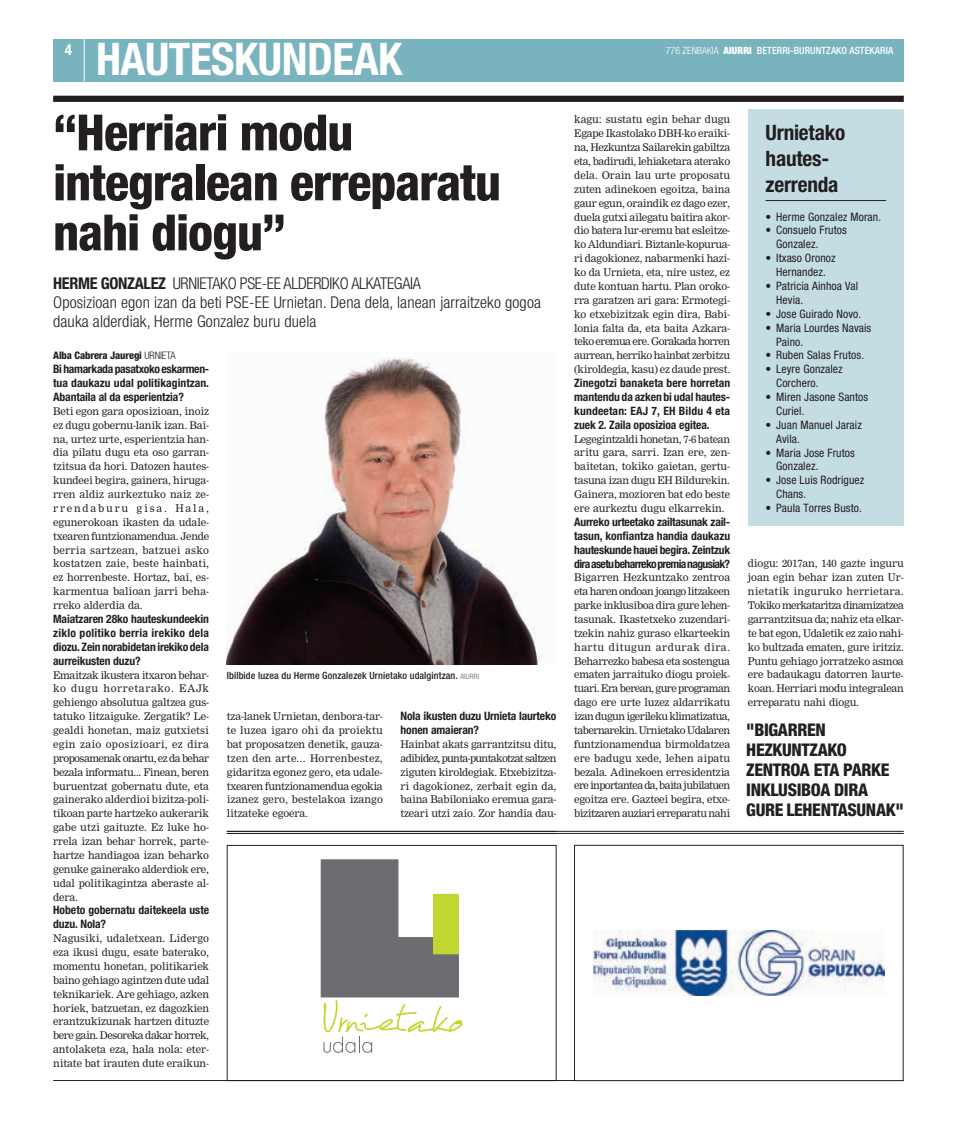
<style>
.page{position:relative;width:957px;height:1134px;background:#fff}
.page>*{position:absolute;margin:0;border:0;box-sizing:border-box;transform-origin:0 0}
.t1{font:800 condensed 50px/50px "Helvetica Neue";letter-spacing:-.02em;color:#231f20}
.t2{font:700 condensed 45px "Helvetica Neue";color:#fff}
.t3{font:700 condensed 21.25px/26.2px "Helvetica Neue";letter-spacing:-.01em;color:#231f20}
.t4{font:800 condensed 17.5px/20px "Helvetica Neue";letter-spacing:.055em;color:#231f20}
.t5{font:300 condensed 16.25px/18.8px "Helvetica Neue";letter-spacing:.01em;color:#231f20}
.t6{font:300 condensed 16.25px "Helvetica Neue";letter-spacing:-.02em;color:#231f20}
.t7{font:700 condensed 16.25px "Helvetica Neue";color:#231f20}
.t8{font:700 condensed 15px "Helvetica Neue";color:#fff}
.t9{font:700 condensed 11.62px/13.9px "Helvetica Neue";letter-spacing:-.01em;color:#231f20;text-align:justify}
.t10{font:condensed 11.62px/13.9px "Helvetica Neue";letter-spacing:.01em;color:#231f20}
.t11{font:10.38px/13.9px "M Nimrod";letter-spacing:-.015em;color:#231f20;text-align:justify}
.t12{font:800 condensed 10.38px "Helvetica Neue";letter-spacing:-.01em;color:#231f20}
.t13{font:500 condensed 10px "Helvetica Neue";letter-spacing:.01em;color:#231f20}
.t14{font:500 condensed 10px "Helvetica Neue";letter-spacing:.01em;color:#fff}
.s1{font-weight:300}
.s2{font-weight:900}
.s3{font-weight:700}
.s4{font-weight:400;font-size:7.5px;color:#808285}
</style>
<div class="page">
<div style="left:53px;top:39px;width:851px;height:42px;background:#79b3be"></div>
<hr style="left:84px;top:39px;width:1px;height:42px;background:#fff">
<hr style="left:53px;top:1080px;width:851px;height:1px;background:#231f20">
<img style="left:227px;top:357px;width:315px;height:308px">
<div style="left:53px;top:96px;width:851px;height:6px;background:#231f20"></div>
<div style="left:748px;top:110px;width:156px;height:416px;background:#c4dde3"></div>
<hr style="left:765px;top:200px;width:121px;height:1px;background:#231f20">
<div style="left:227px;top:845px;width:329px;height:236px;border:1px solid #231f20"></div>
<svg style="left:321px;top:859px;width:142px;height:194px"></svg>
<hr style="left:227px;top:831px;width:677px;height:1px;background:#231f20">
<hr style="left:227px;top:833px;width:677px;height:1px;background:#231f20">
<img style="left:593px;top:931px;width:291px;height:64px">
<div style="left:574px;top:845px;width:329px;height:236px;border:1px solid #231f20"></div>
<h3 class="t8" style="left:65px;top:41px;width:9px">4</h3>
<h2 class="t2" style="left:96px;top:32px;width:49px">HAUTESKUN</h2>
<h2 class="t2" style="left:307px;top:32px;width:50px">DEAK</h2>
<p class="t14" style="left:666px;top:45px;width:229px"><span class="s1">776 zenbakia</span> <span class="s2">AIURRI</span> BETERRI-BURUNTZAKO ASTEKARIA</p>
<h1 class="t1" style="left:53px;top:107px;width:449px">“HERRIARI MODU<br>INTEGRALEAN ERREPARATU<br>NAHI DIOGU”</h1>
<h3 class="t7" style="left:53px;top:274px;width:66px">HERME GONZA</h3>
<h3 class="t5" style="left:143px;top:274px;width:38px"><span class="s3">LEZ</span> URNIETAK</h3>
<h3 class="t6" style="left:228px;top:274px;width:146px">O PSE-EE ALDERDIKO ALKATE</h3>
<h3 class="t5" style="left:53px;top:274px;width:489px;text-indent:341px">GAIA<br>Oposizioan egon izan da beti PSE-EE Urnietan. Dena dela, lanean jarraitzeko gogoa dauka alderdiak, Herme Gonzalez buru duela</h3>
<p class="t12" style="left:53px;top:349px;width:123px">ALBA CABRERA JAUREGI <span class="s1">urnieta</span></p>
<p class="t9" style="left:53px;top:362px;width:157px">Bi hamarkada pasatxoko eskarmen&shy;tua daukazu udal politikagintzan.<br>Abantaila al da esperientzia?</p>
<p class="t11" style="left:53px;top:404px;width:157px">Beti egon gara oposizioan, inoiz ez dugu gobernu-lanik izan. Bai&shy;na, urtez urte, esperientzia han&shy;dia pilatu dugu eta oso garran&shy;tzitsua da hori. Datozen hautes&shy;kundeei begira, gainera, hiruga&shy;rren aldiz aurkeztuko naiz ze&shy;rrendaburu gisa. Hala, egunerokoan ikasten da udale&shy;txearen funtzionamendua. Jende berria sartzean, batzuei asko kostatzen zaie, beste hainbati, ez horrenbeste. Hortaz, bai, es&shy;karmentua balioan jarri beha&shy;rreko alderdia da.</p>
<p class="t9" style="left:53px;top:612px;width:157px">Maiatzaren 28ko hauteskundeekin ziklo politiko berria irekiko dela diozu. Zein norabidetan irekiko dela aurreikusten duzu?</p>
<p class="t11" style="left:53px;top:668px;width:157px">Emaitzak ikustera itxaron behar&shy;ko dugu horretarako. EAJk gehiengo absolutua galtzea gus&shy;tatuko litzaiguke. Zergatik? Le&shy;gealdi honetan, maiz gutxietsi egin zaio oposizioari, ez dira proposamenak onartu, ez da behar bezala informatu... Finean, beren buruentzat gobernatu dute, eta gainerako alderdioi bizitza-poli&shy;tikoan parte hartzeko aukerarik gabe utzi gaituzte. Ez luke ho&shy;rrela izan behar horrek, parte&shy;hartze handiagoa izan beharko genuke gainerako alderdiok ere, udal politikagintza aberaste al&shy;dera.</p>
<p class="t9" style="left:53px;top:903px;width:157px">Hobeto gobernatu daitekeela uste duzu. Nola?</p>
<p class="t11" style="left:53px;top:931px;width:158px">Nagusiki, udaletxean. Lidergo eza ikusi dugu, esate baterako, momentu honetan, politikariek baino gehiago agintzen dute udal teknikariek. Are gehiago, azken horiek, batzuetan, ez dagozkien erantzukizunak hartzen dituzte bere gain. Desoreka dakar horrek, antolaketa eza, hala nola: eter&shy;nitate bat irauten dute eraikun-</p>
<p class="t13" style="left:227px;top:669px;width:254px">Ibilbide luzea du Herme Gonzalezek Urnietako udalgintzan. <span class="s4">aiurri</span></p>
<p class="t11" style="left:227px;top:709px;width:158px">tza-lanek Urnietan, denbora-tar&shy;te luzea igaro ohi da proiektu bat proposatzen denetik, gauza&shy;tzen den arte... Horrenbestez, gidaritza egonez gero, eta udale&shy;txearen funtzionamendua egokia izanez gero, bestelakoa izango litzateke egoera.</p>
<p class="t9" style="left:400px;top:709px;width:157px">Nola ikusten duzu Urnieta laurteko honen amaieran?</p>
<p class="t11" style="left:400px;top:737px;width:157px">Hainbat akats garrantzitsu ditu, adibidez, punta-puntakotzat saltzen ziguten kiroldegiak. Etxebizitza&shy;ri dagokionez, zerbait egin da, baina Babiloniako eremua gara&shy;tzeari utzi zaio. Zor handia dau-</p>
<p class="t11" style="left:574px;top:113px;width:158px">kagu: sustatu egin behar dugu Egape Ikastolako DBH-ko eraiki&shy;na, Hezkuntza Sailarekin gabiltza eta, badirudi, lehiaketara aterako dela. Orain lau urte proposatu zuten adinekoen egoitza, baina gaur egun, oraindik ez dago ezer, duela gutxi ailegatu baitira akor&shy;dio batera lur-eremu bat esleitze&shy;ko Aldundiari. Biztanle-kopurua&shy;ri dagokionez, nabarmenki hazi&shy;ko da Urnieta, eta, nire ustez, ez dute kontuan hartu. Plan oroko&shy;rra garatzen ari gara: Ermotegi&shy;ko etxebizitzak egin dira, Babi&shy;lonia falta da, eta baita Azkara&shy;teko eremua ere. Gorakada horren aurrean, herriko hainbat zerbitzu (kiroldegia, kasu) ez daude prest.</p>
<p class="t9" style="left:574px;top:376px;width:157px">Zinegotzi banaketa bere horretan mantendu da azken bi udal hautes&shy;kundeetan: EAJ 7, EH Bildu 4 eta zuek 2. Zaila oposizioa egitea.</p>
<p class="t11" style="left:574px;top:432px;width:157px">Legegintzaldi honetan, 7-6 batean aritu gara, sarri. Izan ere, zen&shy;baitetan, tokiko gaietan, gertu&shy;tasuna izan dugu EH Bildurekin.<br>Gainera, mozioren bat edo beste ere aurkeztu dugu elkarrekin.</p>
<p class="t9" style="left:574px;top:515px;width:158px">Aurreko urteetako zailtasunak zail&shy;tasun, konfiantza handia daukazu hauteskunde hauei begira. Zeintzuk dira asetu beharreko premia nagusiak?</p>
<p class="t11" style="left:574px;top:571px;width:157px">Bigarren Hezkuntzako zentroa eta haren ondoan joango litzakeen parke inklusiboa dira gure lehen&shy;tasunak. Ikastetxeko zuzendari&shy;tzekin nahiz guraso elkarteekin hartu ditugun ardurak dira.<br>Beharrezko babesa eta sostengua ematen jarraituko diogu proiek&shy;tuari. Era berean, gure programan dago ere urte luzez aldarrikatu izan dugun igerileku klimatizatua, tabernarekin. Urnietako Udalaren funtzionamendua birmoldatzea ere badugu xede, lehen aipatu bezala. Adinekoen erresidentzia ere inportantea da, baita jubilatuen egoitza ere. Gazteei begira, etxe&shy;bizitzaren auziari erreparatu nahi</p>
<h3 class="t3" style="left:765px;top:119px;width:81px">Urnietako hautes&shy;zerrenda</h3>
<p class="t10" style="left:765px;top:209px;width:117px">• Herme Gonzalez Moran.</p>
<p class="t10" style="left:776px;top:223px;width:72px;text-indent:-11px">• Consuelo Frutos<br>Gonzalez.</p>
<p class="t10" style="left:765px;top:251px;width:72px;text-align:center">• Itxaso Oronoz<br>Hernandez.</p>
<p class="t10" style="left:776px;top:279px;width:83px;text-indent:-11px">• Patricia Ainhoa Val<br>Hevia.</p>
<p class="t10" style="left:765px;top:307px;width:97px">• Jose Guirado Novo.</p>
<p class="t10" style="left:776px;top:320px;width:97px;text-indent:-11px">• Maria Lourdes Navais<br>Paino.</p>
<p class="t10" style="left:765px;top:348px;width:100px">• Ruben Salas Frutos.</p>
<p class="t10" style="left:776px;top:362px;width:68px;text-indent:-11px">• Leyre Gonzalez<br>Corchero.</p>
<p class="t10" style="left:776px;top:390px;width:94px;text-indent:-11px">• Miren Jasone Santos<br>Curiel.</p>
<p class="t10" style="left:776px;top:418px;width:87px;text-indent:-11px">• Juan Manuel Jaraiz<br>Avila.</p>
<p class="t10" style="left:776px;top:445px;width:80px;text-indent:-11px">• Maria Jose Frutos<br>Gonzalez.</p>
<p class="t10" style="left:776px;top:473px;width:90px;text-indent:-11px">• Jose Luis Rodriguez<br>Chans.</p>
<p class="t10" style="left:765px;top:501px;width:98px">• Paula Torres Busto.</p>
<p class="t11" style="left:748px;top:557px;width:157px">diogu: 2017an, 140 gazte inguru joan egin behar izan zuten Ur&shy;nietatik inguruko herrietara.<br>Tokiko merkataritza dinamizatzea garrantzitsua da; nahiz eta elkar&shy;te bat egon, Udaletik ez zaio nahi&shy;ko bultzada ematen, gure iritziz.<br>Puntu gehiago jorratzeko asmoa ere badaukagu datorren laurte&shy;koan. Herriari modu integralean erreparatu nahi diogu.</p>
<h3 class="t4" style="left:746px;top:719px;width:159px">"BIGARREN<br>HEZKUNTZAKO<br>ZENTROA ETA PARKE<br>INKLUSIBOA DIRA<br>GURE LEHENTASUNAK"</h3>
</div>
